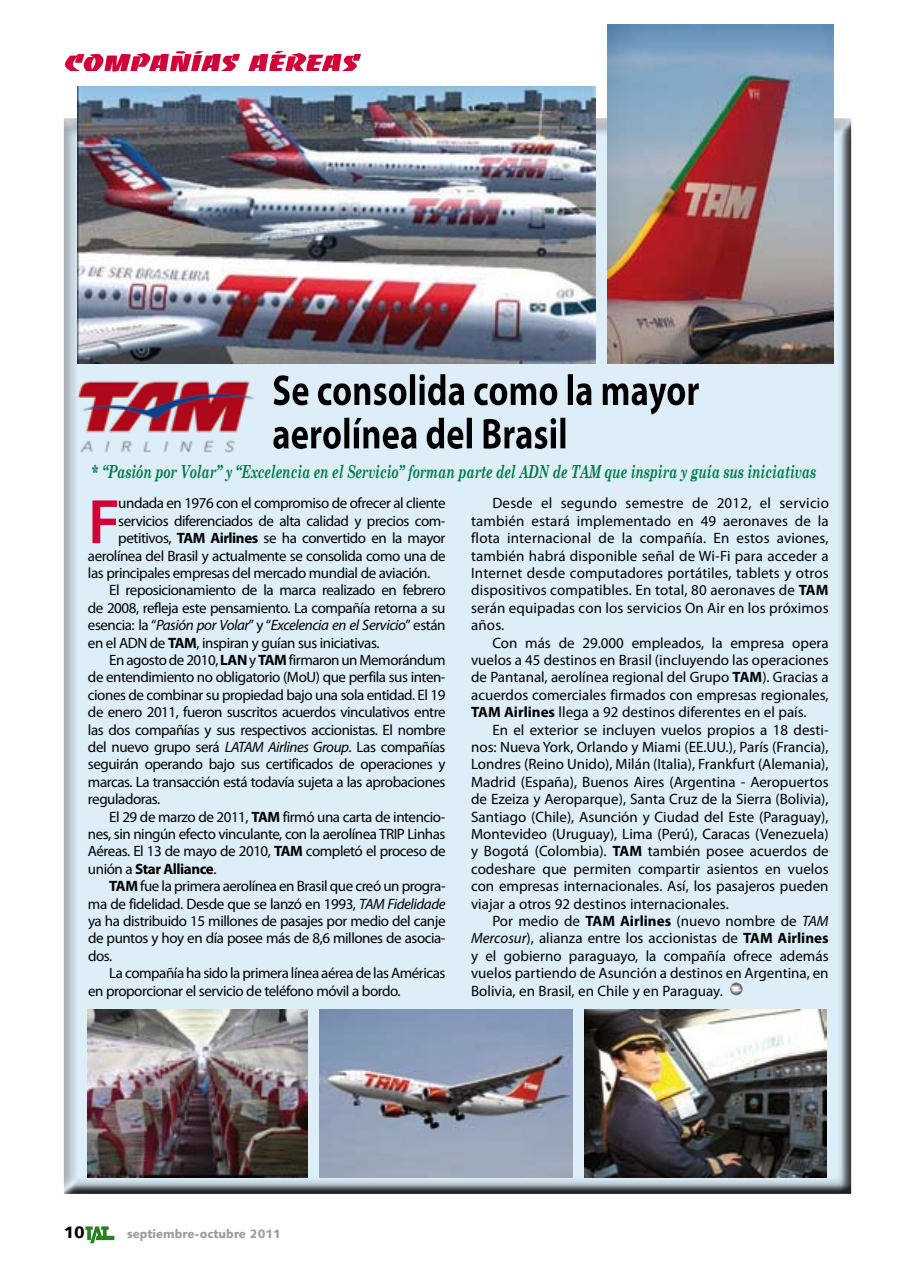
<style>
.page{position:relative;width:915px;height:1276px;background:#fff}
.page>*{position:absolute;margin:0;border:0;box-sizing:border-box;transform-origin:0 0}
.t1{font:600 63.3px "Myriad Pro";color:#d20037}
.t2{font:22.5px "Baccarat Wide";letter-spacing:-.02em;color:#d20037}
.t3{font:italic 700 18px "Century Schoolbook";letter-spacing:-.01em;color:#007946;scale:.7 1}
.t4{font:900 16.5px "Syntax";color:#000}
.t5{font:15px/17.4px "Myriad Pro";letter-spacing:-.03em;color:#000;text-align:justify}
.t6{font:italic 15px "Myriad Pro";letter-spacing:-.03em;color:#000}
.t7{font:700 15px "Myriad Pro";letter-spacing:-.03em;color:#000}
.t8{font:900 12px "Syntax";color:#9c9d9f}
.s1{font-weight:700}
.s2{font-style:italic}
.s3{font-style:normal}
.s4{font-weight:400}
</style>
<div class="page">
<svg style="left:85px;top:1226px;width:29px;height:17px"></svg>
<div style="left:62px;top:103px;width:789px;height:1091px;background:#000;opacity:.75"></div>
<img style="left:88px;top:1009px;width:219px;height:168px">
<img style="left:584px;top:1009px;width:242px;height:168px">
<img style="left:78px;top:86px;width:517px;height:277px">
<img style="left:607px;top:25px;width:225px;height:338px">
<img style="left:319px;top:1010px;width:253px;height:167px">
<img style="left:74px;top:375px;width:185px;height:83px">
<svg style="left:729px;top:982px;width:13px;height:13px"></svg>
<h2 class="t2" style="left:64px;top:50px;width:297px">COMPAÑÍAS AÉREAS</h2>
<p class="t3" style="left:91px;top:460px;width:1036px">* “Pasión por Volar” y “Excelencia en el Servicio” forman parte del ADN de TAM que inspira y guía sus iniciativas</p>
<h1 class="t1" style="left:88px;top:481px;width:34px">F</h1>
<p class="t5" style="left:118px;top:494px;width:328px">undada en 1976 con el compromiso de ofrecer al cliente</p>
<p class="t5" style="left:471px;top:494px;width:359px;text-indent:21px">Desde el segundo semestre de 2012, el servicio también estará implementado en 49 aeronaves de la flota internacional de la compañía. En estos aviones, también habrá disponible señal de Wi-Fi para acceder a Internet desde computadores portátiles, tablets y otros dispositivos compatibles. En total, 80 aeronaves de <span class="s1">TAM </span>serán equipadas con los servicios On Air en los próximos años.</p>
<p class="t5" style="left:471px;top:633px;width:359px;text-indent:21px">Con más de 29.000 empleados, la empresa opera vuelos a 45 destinos en Brasil (incluyendo las operaciones de Pantanal, aerolínea regional del Grupo <span class="s1">TAM</span>). Gracias a acuerdos comerciales firmados con empresas regionales, <span class="s1">TAM Airlines</span> llega a 92 destinos diferentes en el país.</p>
<p class="t5" style="left:471px;top:720px;width:359px;text-indent:21px">En el exterior se incluyen vuelos propios a 18 desti&shy;nos: Nueva York, Orlando y Miami (EE.UU.), París (Francia), Londres (Reino Unido), Milán (Italia), Frankfurt (Alemania), Madrid (España), Buenos Aires (Argentina - Aeropuertos de Ezeiza y Aeroparque), Santa Cruz de la Sierra (Bolivia), Santiago (Chile), Asunción y Ciudad del Este (Paraguay), Montevideo (Uruguay), Lima (Perú), Caracas (Venezuela) y Bogotá (Colombia). <span class="s1">TAM</span> también posee acuerdos de codeshare que permiten compartir asientos en vuelos con empresas internacionales. Así, los pasajeros pueden viajar a otros 92 destinos internacionales.</p>
<p class="t5" style="left:471px;top:912px;width:359px;text-indent:21px">Por medio de <span class="s1">TAM Airlines</span> (nuevo nombre de <span class="s2">TAM Mercosur</span>), alianza entre los accionistas de <span class="s1">TAM Airlines </span>y el gobierno paraguayo, la compañía ofrece además vuelos partiendo de Asunción a destinos en Argentina, en Bolivia, en Brasil, en Chile y en Paraguay.</p>
<p class="t5" style="left:118px;top:512px;width:328px">servicios diferenciados de alta calidad y precios com-</p>
<p class="t5" style="left:118px;top:529px;width:328px">petitivos, <span class="s1">TAM Airlines</span> se ha convertido en la mayor</p>
<p class="t5" style="left:88px;top:546px;width:359px">aerolínea del Brasil y actualmente se consolida como una de</p>
<p class="t5" style="left:88px;top:564px;width:343px">las principales empresas del mercado mundial de aviación.</p>
<p class="t5" style="left:109px;top:581px;width:338px">El reposicionamiento de la marca realizado en febrero</p>
<p class="t5" style="left:88px;top:599px;width:359px">de 2008, refleja este pensamiento. La compañía retorna a su</p>
<p class="t6" style="left:88px;top:616px;width:359px"><span class="s3">esencia: la “</span>Pasión por Volar<span class="s3">” y “</span>Excelencia en el Servicio<span class="s3">” están</span></p>
<p class="t5" style="left:88px;top:633px;width:293px">en el ADN de <span class="s1">TAM</span>, inspiran y guían sus iniciativas.</p>
<p class="t5" style="left:109px;top:651px;width:337px">En agosto de 2010, <span class="s1">LAN</span> y <span class="s1">TAM</span> firmaron un Memorándum</p>
<p class="t5" style="left:88px;top:668px;width:359px">de entendimiento no obligatorio (MoU) que perfila sus inten-</p>
<p class="t5" style="left:88px;top:686px;width:359px">ciones de combinar su propiedad bajo una sola entidad. El 19</p>
<p class="t5" style="left:88px;top:703px;width:359px">de enero 2011, fueron suscritos acuerdos vinculativos entre</p>
<p class="t5" style="left:88px;top:720px;width:359px">las dos compañías y sus respectivos accionistas. El nombre</p>
<p class="t5" style="left:88px;top:738px;width:359px">del nuevo grupo será <span class="s2">LATAM Airlines Group</span>. Las compañías</p>
<p class="t5" style="left:88px;top:755px;width:359px">seguirán operando bajo sus certificados de operaciones y</p>
<p class="t5" style="left:88px;top:773px;width:359px">marcas. La transacción está todavía sujeta a las aprobaciones</p>
<p class="t5" style="left:88px;top:790px;width:74px">reguladoras.</p>
<p class="t5" style="left:109px;top:807px;width:337px">El 29 de marzo de 2011, <span class="s1">TAM</span> firmó una carta de intencio-</p>
<p class="t5" style="left:88px;top:825px;width:359px">nes, sin ningún efecto vinculante, con la aerolínea TRIP Linhas</p>
<p class="t5" style="left:88px;top:842px;width:359px">Aéreas. El 13 de mayo de 2010, <span class="s1">TAM</span> completó el proceso de</p>
<p class="t7" style="left:88px;top:859px;width:130px"><span class="s4">unión a</span> Star Alliance<span class="s4">.</span></p>
<p class="t5" style="left:109px;top:877px;width:338px"><span class="s1">TAM</span> fue la primera aerolínea en Brasil que creó un progra-</p>
<p class="t5" style="left:88px;top:894px;width:359px">ma de fidelidad. Desde que se lanzó en 1993, <span class="s2">TAM Fidelidade</span></p>
<p class="t5" style="left:88px;top:912px;width:359px">ya ha distribuido 15 millones de pasajes por medio del canje</p>
<p class="t5" style="left:88px;top:929px;width:359px">de puntos y hoy en día posee más de 8,6 millones de asocia-</p>
<p class="t5" style="left:88px;top:947px;width:26px">dos.</p>
<p class="t5" style="left:109px;top:964px;width:337px">La compañía ha sido la primera línea aérea de las Américas</p>
<p class="t5" style="left:88px;top:981px;width:314px">en proporcionar el servicio de teléfono móvil a bordo.</p>
<p class="t4" style="left:64px;top:1222px;width:22px">10</p>
<p class="t8" style="left:127px;top:1227px;width:155px">septiembre-octubre 2011</p>
</div>
